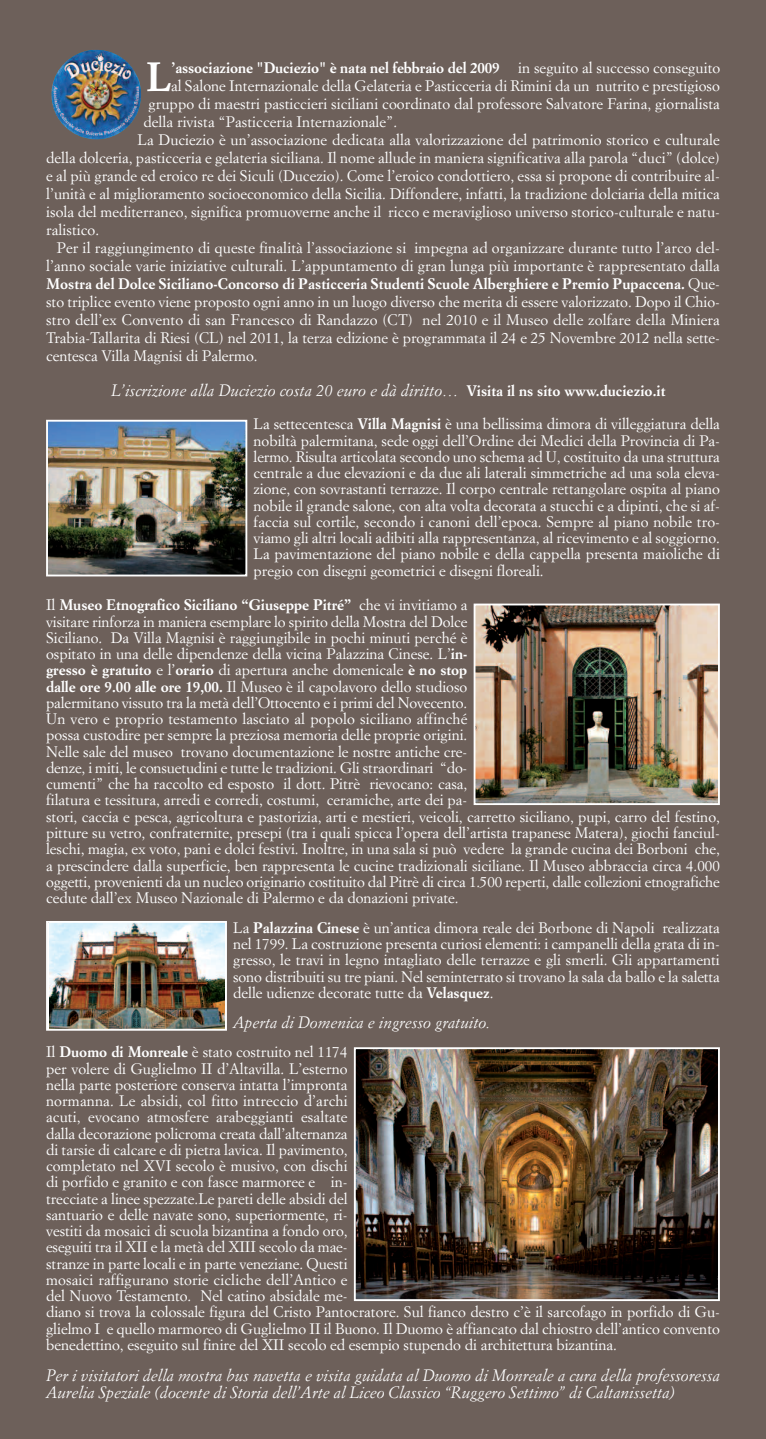
<style>
.page{position:relative;width:766px;height:1439px;background:#fff}
.page>*{position:absolute;margin:0;border:0;box-sizing:border-box;transform-origin:0 0}
.t1{font:700 40.25px "Simoncini Garamond";color:#fff}
.t2{font:italic 16.25px/17.5px "Simoncini Garamond";color:#fff}
.t3{font:15px/16.2px "Simoncini Garamond";color:#fff;text-align:justify}
.t4{font:700 15px "Simoncini Garamond";letter-spacing:.005em;color:#fff}
.s1{font-weight:400}
.s2{font-weight:700;font-style:normal;font-size:15px}
.s3{font-weight:700}
</style>
<div class="page">
<div style="left:0;top:0;width:765px;height:1439px;background:#6d605a"></div>
<img style="left:52px;top:50px;width:89px;height:89px">
<img style="left:49px;top:423px;width:195px;height:150px">
<div style="left:46px;top:420px;width:201px;height:156px;border:2px solid #fff"></div>
<img style="left:50px;top:924px;width:174px;height:103px">
<div style="left:46px;top:921px;width:181px;height:109px;border:2px solid #fff"></div>
<img style="left:357px;top:1050px;width:359px;height:248px">
<div style="left:354px;top:1047px;width:365px;height:254px;border:2px solid #fff"></div>
<img style="left:476px;top:606px;width:240px;height:196px">
<div style="left:473px;top:603px;width:246px;height:202px;border:2px solid #fff"></div>
<h1 class="t1" style="left:146px;top:60px;width:27px">L</h1>
<p class="t4" style="left:171px;top:61px;width:550px">’associazione "Duciezio" è nata nel febbraio del 2009 <span class="s1">in seguito al successo conseguito</span></p>
<p class="t3" style="left:171px;top:78px;width:550px">al Salone Internazionale della Gelateria e Pasticceria di Rimini da un nutrito e prestigioso</p>
<p class="t3" style="left:148px;top:96px;width:572px">gruppo di maestri pasticcieri siciliani coordinato dal professore Salvatore Farina, giornalista</p>
<p class="t3" style="left:143px;top:114px;width:255px">della rivista “Pasticceria Internazionale”.</p>
<p class="t3" style="left:137px;top:132px;width:583px">La Duciezio è un’associazione dedicata alla valorizzazione del patrimonio storico e culturale</p>
<p class="t3" style="left:46px;top:150px;width:675px">della dolceria, pasticceria e gelateria siciliana. Il nome allude in maniera significativa alla parola “duci” (dolce)</p>
<p class="t3" style="left:46px;top:168px;width:675px">e al più grande ed eroico re dei Siculi (Ducezio). Come l’eroico condottiero, essa si propone di contribuire al-</p>
<p class="t3" style="left:46px;top:186px;width:675px">l’unità e al miglioramento socioeconomico della Sicilia. Diffondere, infatti, la tradizione dolciaria della mitica</p>
<p class="t3" style="left:46px;top:204px;width:675px">isola del mediterraneo, significa promuoverne anche il ricco e meraviglioso universo storico-culturale e natu-</p>
<p class="t3" style="left:46px;top:222px;width:54px">ralistico.</p>
<p class="t3" style="left:57px;top:240px;width:664px">Per il raggiungimento di queste finalità l’associazione si impegna ad organizzare durante tutto l’arco del-</p>
<p class="t3" style="left:46px;top:258px;width:675px">l’anno sociale varie iniziative culturali. L’appuntamento di gran lunga più importante è rappresentato dalla</p>
<p class="t4" style="left:46px;top:277px;width:675px">Mostra del Dolce Siciliano-Concorso di Pasticceria Studenti Scuole Alberghiere e Premio Pupaccena. <span class="s1">Que-</span></p>
<p class="t3" style="left:46px;top:294px;width:675px">sto triplice evento viene proposto ogni anno in un luogo diverso che merita di essere valorizzato. Dopo il Chio-</p>
<p class="t3" style="left:46px;top:312px;width:675px">stro dell’ex Convento di san Francesco di Randazzo (CT) nel 2010 e il Museo delle zolfare della Miniera</p>
<p class="t3" style="left:46px;top:330px;width:675px">Trabia-Tallarita di Riesi (CL) nel 2011, la terza edizione è programmata il 24 e 25 Novembre 2012 nella sette-</p>
<p class="t3" style="left:46px;top:348px;width:213px">centesca Villa Magnisi di Palermo.</p>
<p class="t2" style="left:111px;top:382px;width:556px">L’iscrizione alla Duciezio costa 20 euro e dà diritto… <span class="s2">Visita il ns sito www.duciezio.it</span></p>
<p class="t3" style="left:253px;top:417px;width:467px">La settecentesca <span class="s3">Villa Magnisi</span> è una bellissima dimora di villeggiatura della nobiltà palermitana, sede oggi dell’Ordine dei Medici della Provincia di Pa&shy;lermo. Risulta articolata secondo uno schema ad U, costituito da una struttura centrale a due elevazioni e da due ali laterali simmetriche ad una sola eleva&shy;zione, con sovrastanti terrazze. Il corpo centrale rettangolare ospita al piano nobile il grande salone, con alta volta decorata a stucchi e a dipinti, che si af&shy;faccia sul cortile, secondo i canoni dell’epoca. Sempre al piano nobile tro&shy;viamo gli altri locali adibiti alla rappresentanza, al ricevimento e al soggiorno.<br>La pavimentazione del piano nobile e della cappella presenta maioliche di pregio con disegni geometrici e disegni floreali.</p>
<p class="t3" style="left:46px;top:598px;width:675px;text-align:left">Il <span class="s3">Museo Etnografico Siciliano “Giuseppe Pitré”</span> che vi invitiamo a<br>visitare rinforza in maniera esemplare lo spirito della Mostra del Dolce<br>Siciliano. Da Villa Magnisi è raggiungibile in pochi minuti perché è<br>ospitato in una delle dipendenze della vicina Palazzina Cinese. L’<span class="s3">in-<br>gresso è gratuito</span> e l’<span class="s3">orario</span> di apertura anche domenicale <span class="s3">è no stop<br>dalle ore 9.00 alle ore 19,00.</span> Il Museo è il capolavoro dello studioso<br>palermitano vissuto tra la metà dell’Ottocento e i primi del Novecento.<br>Un vero e proprio testamento lasciato al popolo siciliano affinché<br>possa custodire per sempre la preziosa memoria delle proprie origini.<br>Nelle sale del museo trovano documentazione le nostre antiche cre-<br>denze, i miti, le consuetudini e tutte le tradizioni. Gli straordinari “do-<br>cumenti” che ha raccolto ed esposto il dott. Pitrè rievocano: casa,<br>filatura e tessitura, arredi e corredi, costumi, ceramiche, arte dei pa-<br>stori, caccia e pesca, agricoltura e pastorizia, arti e mestieri, veicoli, carretto siciliano, pupi, carro del festino, pitture su vetro, confraternite, presepi (tra i quali spicca l’opera dell’artista trapanese Matera), giochi fanciul&shy;leschi, magia, ex voto, pani e dolci festivi. Inoltre, in una sala si può vedere la grande cucina dei Borboni che, a prescindere dalla superficie, ben rappresenta le cucine tradizionali siciliane. Il Museo abbraccia circa 4.000 oggetti, provenienti da un nucleo originario costituito dal Pitrè di circa 1.500 reperti, dalle collezioni etnografiche cedute dall’ex Museo Nazionale di Palermo e da donazioni private.</p>
<p class="t3" style="left:233px;top:920px;width:488px">La <span class="s3">Palazzina Cinese</span> è un’antica dimora reale dei Borbone di Napoli realizzata nel 1799. La costruzione presenta curiosi elementi: i campanelli della grata di in&shy;gresso, le travi in legno intagliato delle terrazze e gli smerli. Gli appartamenti sono distribuiti su tre piani. Nel seminterrato si trovano la sala da ballo e la saletta delle udienze decorate tutte da <span class="s3">Velasquez</span>.</p>
<p class="t2" style="left:233px;top:1014px;width:258px">Aperta di Domenica e ingresso gratuito.</p>
<p class="t3" style="left:46px;top:1045px;width:675px;text-align:left">Il <span class="s3">Duomo di Monreale</span> è stato costruito nel 1174<br>per volere di Guglielmo II d’Altavilla. L’esterno<br>nella parte posteriore conserva intatta l’impronta<br>normanna. Le absidi, col fitto intreccio d’archi<br>acuti, evocano atmosfere arabeggianti esaltate<br>dalla decorazione policroma creata dall’alternanza<br>di tarsie di calcare e di pietra lavica. Il pavimento,<br>completato nel XVI secolo è musivo, con dischi<br>di porfido e granito e con fasce marmoree e in-<br>trecciate a linee spezzate.Le pareti delle absidi del<br>santuario e delle navate sono, superiormente, ri-<br>vestiti da mosaici di scuola bizantina a fondo oro,<br>eseguiti tra il XII e la metà del XIII secolo da mae-<br>stranze in parte locali e in parte veneziane. Questi<br>mosaici raffigurano storie cicliche dell’Antico e<br>del Nuovo Testamento. Nel catino absidale me-<br>diano si trova la colossale figura del Cristo Pantocratore. Sul fianco destro c’è il sarcofago in porfido di Gu&shy;glielmo I e quello marmoreo di Guglielmo II il Buono. Il Duomo è affiancato dal chiostro dell’antico convento benedettino, eseguito sul finire del XII secolo ed esempio stupendo di architettura bizantina.</p>
<p class="t2" style="left:46px;top:1367px;width:675px">Per i visitatori della mostra bus navetta e visita guidata al Duomo di Monreale a cura della professoressa<br>Aurelia Speziale (docente di Storia dell’Arte al Liceo Classico “Ruggero Settimo” di Caltanissetta)</p>
</div>
